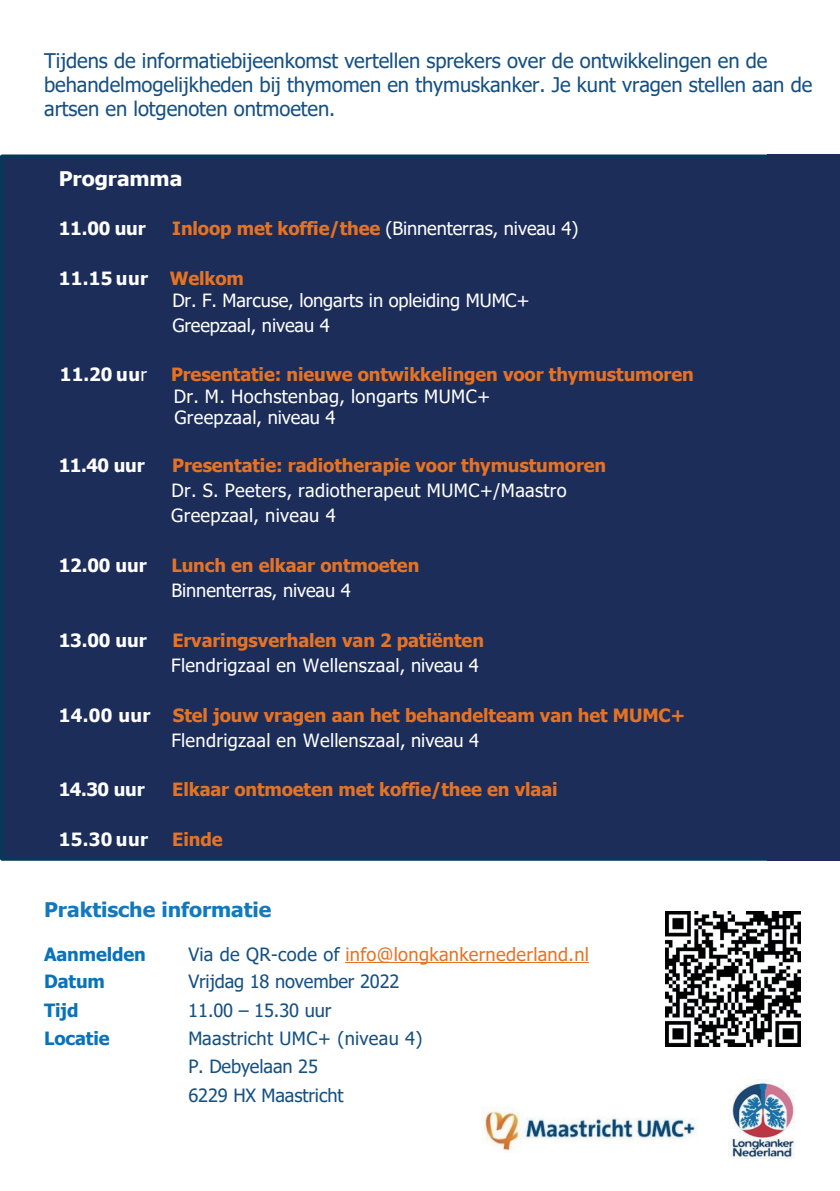
<style>
.page{position:relative;width:840px;height:1191px;background:#fff}
.page>*{position:absolute;margin:0;border:0;box-sizing:border-box;transform-origin:0 0}
.t1{font:20.2px/24px "Tahoma";letter-spacing:-.005em;color:#155082}
.t2{font:700 20.2px "Tahoma";letter-spacing:-.005em;color:#1478bc;scale:1.05 1}
.t3{font:700 20.2px "Tahoma";letter-spacing:-.005em;color:#fff;scale:1.05 1}
.t4{font:700 18.2px/25px "Tahoma";letter-spacing:-.01em;color:#e67324}
.t5{font:18.2px/22.2px "Tahoma";letter-spacing:.01em;color:#fff}
.t6{font:18.2px/28.4px "Tahoma";letter-spacing:-.005em;color:#155082}
.t7{font:700 18.2px "Tahoma";letter-spacing:-.01em;color:#fff}
.t8{font:18.2px "Tahoma";letter-spacing:.02em;color:#e67324}
.t9{font:700 18.2px "Tahoma";letter-spacing:-.01em;color:#0873bb}
.s1{font-weight:700;color:#e67324}
.s2{font-weight:700}
.s3{font-weight:400}
.s4{color:#fff}
.s5{font-weight:400;color:#fff}
.s6{color:#155082}
</style>
<div class="page">
<div style="left:0;top:154px;width:766px;height:706px;background:#1c2d5a"></div>
<hr style="left:345px;top:962px;width:243px;height:1px;background:#e67324">
<img style="left:728px;top:1079px;width:66px;height:79px">
<img style="left:482px;top:1109px;width:215px;height:43px">
<img style="left:665px;top:911px;width:135px;height:135px">
<div style="left:766px;top:154px;width:73px;height:707px;background:#1c2d5a"></div>
<p class="t1" style="left:44px;top:50px;width:769px">Tijdens de informatiebijeenkomst vertellen sprekers over de ontwikkelingen en de behandelmogelijkheden bij thymomen en thymuskanker. Je kunt vragen stellen aan de artsen en lotgenoten ontmoeten.</p>
<p class="t3" style="left:59px;top:165px;width:119px">Programma</p>
<p class="t7" style="left:59px;top:215px;width:88px">11.00 uur</p>
<p class="t5" style="left:172px;top:218px;width:407px"><span class="s1">Inloop met koffie/thee</span> (Binnenterras, niveau 4)</p>
<p class="t5" style="left:172px;top:268px;width:358px;text-indent:-113px"><span class="s2">11.15 uur</span> <span class="s1">Welkom<br></span>Dr. F. Marcuse, longarts in opleiding MUMC+</p>
<p class="t5" style="left:172px;top:315px;width:159px">Greepzaal, niveau 4</p>
<p class="t7" style="left:60px;top:362px;width:89px">11.20 uu<span class="s3">r</span></p>
<p class="t4" style="left:171px;top:363px;width:524px">Presentatie: nieuwe ontwikkelingen voor thymustumoren</p>
<p class="t5" style="left:174px;top:386px;width:318px;line-height:21.6px">Dr. M. Hochstenbag, longarts MUMC+<br>Greepzaal, niveau 4</p>
<p class="t7" style="left:59px;top:452px;width:87px">11.40 uur</p>
<p class="t4" style="left:172px;top:453px;width:435px">Presentatie: radiotherapie voor thymustumoren</p>
<p class="t5" style="left:171px;top:479px;width:397px;line-height:25px">Dr. S. Peeters, radiotherapeut MUMC+/Maastro<br>Greepzaal, niveau 4</p>
<p class="t7" style="left:59px;top:552px;width:89px">12.00 uur</p>
<p class="t4" style="left:171px;top:553px;width:249px">Lunch en elkaar ontmoeten</p>
<p class="t5" style="left:171px;top:580px;width:181px">Binnenterras, niveau 4</p>
<p class="t7" style="left:59px;top:627px;width:89px">13.00 uur</p>
<p class="t4" style="left:172px;top:628px;width:313px">Ervaringsverhalen van 2 patiënten</p>
<p class="t5" style="left:171px;top:655px;width:309px">Flendrigzaal en Wellenszaal, niveau 4</p>
<p class="t4" style="left:171px;top:703px;width:515px;text-indent:-112px"><span class="s4">14.00 uur</span> Stel jouw vragen aan het behandelteam van het MUMC+<br><span class="s5">Flendrigzaal en Wellenszaal, niveau 4</span></p>
<p class="t7" style="left:59px;top:777px;width:87px">14.30 uur</p>
<p class="t4" style="left:172px;top:778px;width:386px">Elkaar ontmoeten met koffie/thee en vlaai</p>
<p class="t7" style="left:59px;top:827px;width:91px">15.30 uur</p>
<p class="t4" style="left:172px;top:828px;width:52px">Einde</p>
<p class="t2" style="left:44px;top:895px;width:218px">Praktische informatie</p>
<p class="t9" style="left:44px;top:941px;width:103px">Aanmelden</p>
<p class="t8" style="left:188px;top:942px;width:402px"><span class="s6">Via de QR-code of</span> info@longkankernederland.nl</p>
<p class="t9" style="left:44px;top:968px;width:62px">Datum</p>
<p class="t6" style="left:188px;top:968px;width:213px">Vrijdag 18 november 2022</p>
<p class="t9" style="left:44px;top:997px;width:36px">Tijd</p>
<p class="t6" style="left:188px;top:996px;width:144px">11.00 – 15.30 uur</p>
<p class="t9" style="left:44px;top:1025px;width:67px">Locatie</p>
<p class="t6" style="left:188px;top:1025px;width:236px">Maastricht UMC+ (niveau 4)<br>P. Debyelaan 25<br>6229 HX Maastricht</p>
</div>
